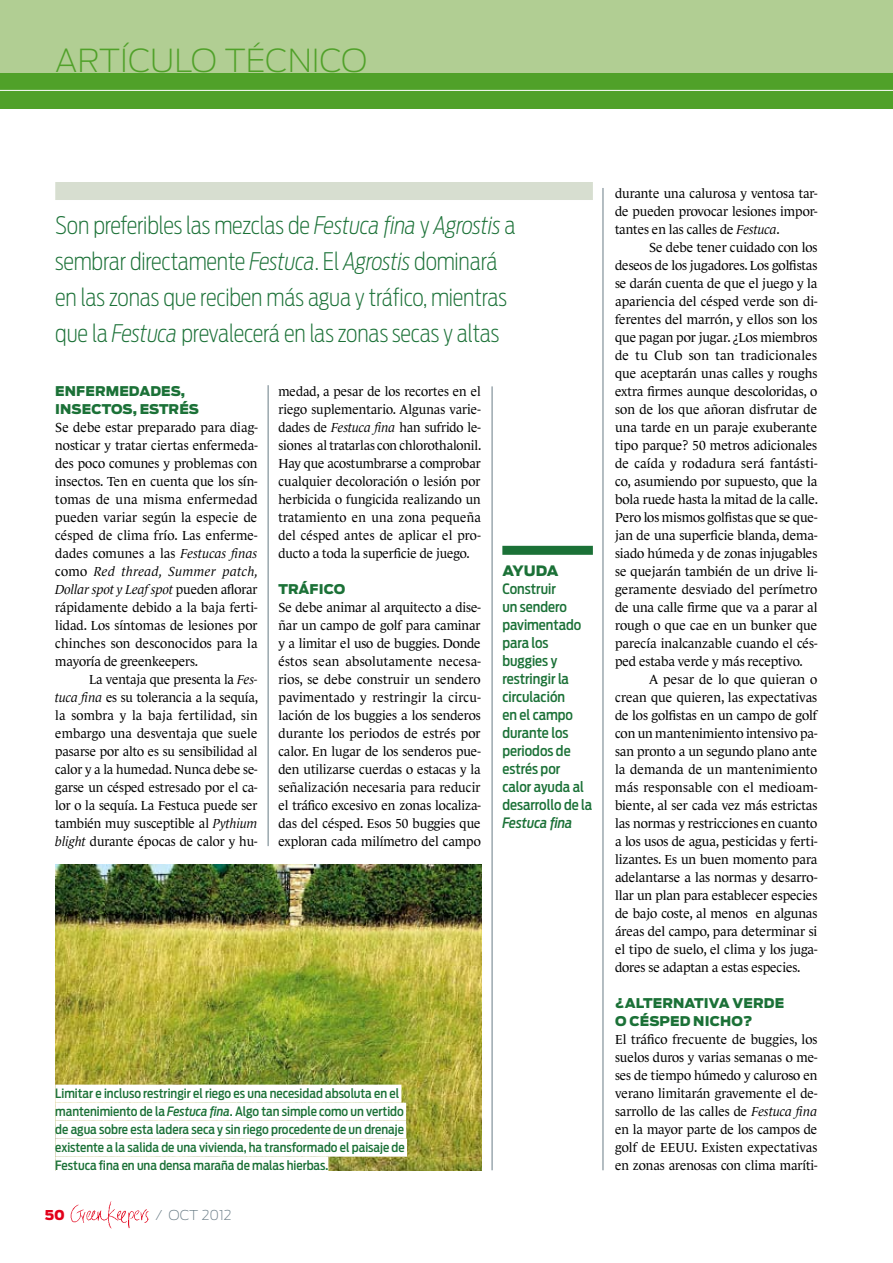
<style>
.page{position:relative;width:893px;height:1263px;background:#fff}
.page>*{position:absolute;margin:0;border:0;box-sizing:border-box;transform-origin:0 0}
.t1{font:200 31.5px "Antenna";color:#50a129}
.t2{font:200 24px/36px "Antenna Cond";letter-spacing:-.005em;color:#1b7137}
.t3{font:500 14.25px/18px "Antenna Cond";color:#1b7137}
.t4{font:italic 500 14.25px "Antenna Cond";color:#1b7137}
.t5{font:900 14.25px "Antenna";color:#1b7137}
.t6{font:200 13.5px "Antenna";color:#697c86}
.t7{font:900 13.5px "Antenna";color:#e2001a}
.t8{font:13.35px/18px "Le Monde Journal";letter-spacing:-.005em;color:#000;text-align:justify}
.t9{font:13.35px/18px "Le Monde Journal";letter-spacing:-.005em;color:#000;text-align:justify;scale:.96 1}
.t10{font:900 13.35px/18px "Antenna";letter-spacing:.005em;color:#1b7137}
.t11{font:500 12.75px/18px "Antenna Cond";color:#1b7137}
.s1{font-style:italic}
</style>
<div class="page">
<img style="left:70px;top:1201px;width:79px;height:28px">
<div style="left:0;top:0;width:893px;height:108px;background:#50a129"></div>
<div style="left:0;top:0;width:893px;height:72px;background:#b1ce93"></div>
<hr style="left:0;top:90px;width:893px;height:1px;background:#fff">
<hr style="left:492px;top:386px;width:1px;height:784px;background:#697c86">
<hr style="left:603px;top:188px;width:1px;height:982px;background:#697c86">
<hr style="left:268px;top:385px;width:1px;height:461px;background:#697c86">
<img style="left:55px;top:864px;width:426px;height:306px">
<div style="left:55px;top:1085px;width:346px;height:18px;background:#fff"></div>
<div style="left:55px;top:1103px;width:351px;height:18px;background:#fff"></div>
<div style="left:55px;top:1121px;width:351px;height:18px;background:#fff"></div>
<div style="left:55px;top:1139px;width:352px;height:18px;background:#fff"></div>
<div style="left:55px;top:1157px;width:273px;height:18px;background:#fff"></div>
<div style="left:502px;top:546px;width:91px;height:9px;background:#1b7137"></div>
<div style="left:55px;top:182px;width:538px;height:18px;background:#d7ded0"></div>
<h1 class="t1" style="left:55px;top:42px;width:231px">ARTÍCULO TÉCNICO</h1>
<h2 class="t2" style="left:55px;top:207px;width:462px">Son preferibles las mezclas de <span class="s1">Festuca fina</span> y <span class="s1">Agrostis</span> a sembrar directamente <span class="s1">Festuca</span>. El <span class="s1">Agrostis</span> dominará en las zonas que reciben más agua y tráfico, mientras que la <span class="s1">Festuca</span> prevalecerá en las zonas secas y altas</h2>
<p class="t10" style="left:55px;top:382px;width:131px">ENFERMEDADES,<br>I NSECTOS</p>
<p class="t10" style="left:133px;top:400px;width:57px">, ESTRÉS</p>
<p class="t8" style="left:55px;top:418px;width:204px">Se debe estar preparado para diag&shy;nosticar y tratar ciertas enfermeda&shy;des poco comunes y problemas con insectos. Ten en cuenta que los sín&shy;tomas de una misma enfermedad pueden variar según la especie de césped de clima frío. Las enferme&shy;dades comunes a las <span class="s1">Festucas finas </span>como <span class="s1">Red thread, Summer patch, Dollar spot y Leaf spot</span> pueden aflorar rápidamente debido a la baja ferti&shy;lidad. Los síntomas de lesiones por chinches son desconocidos para la mayoría de greenkeepers.</p>
<p class="t9" style="left:55px;top:670px;width:213px;text-indent:34px">La ventaja que presenta la <span class="s1">Fes&shy;tuca fina</span> es su tolerancia a la sequía, la sombra y la baja fertilidad, sin embargo una desventaja que suele pasarse por alto es su sensibilidad al calor y a la humedad. Nunca debe se&shy;garse un césped estresado por el ca&shy;lor o la sequía. La Festuca puede ser también muy susceptible al <span class="s1">Pythium blight</span> durante épocas de calor y hu-</p>
<p class="t9" style="left:278px;top:382px;width:213px">medad, a pesar de los recortes en el riego suplementario. Algunas varie&shy;dades de <span class="s1">Festuca fina</span> han sufrido le&shy;siones al tratarlas con chlorothalonil.<br>Hay que acostumbrarse a comprobar cualquier decoloración o lesión por herbicida o fungicida realizando un tratamiento en una zona pequeña del césped antes de aplicar el pro&shy;ducto a toda la superficie de juego.</p>
<p class="t10" style="left:278px;top:580px;width:68px">TRÁFICO</p>
<p class="t8" style="left:278px;top:598px;width:204px">Se debe animar al arquitecto a dise&shy;ñar un campo de golf para caminar y a limitar el uso de buggies. Donde éstos sean absolutamente necesa&shy;rios, se debe construir un sendero pavimentado y restringir la circu&shy;lación de los buggies a los senderos durante los periodos de estrés por calor. En lugar de los senderos pue&shy;den utilizarse cuerdas o estacas y la señalización necesaria para reducir el tráfico excesivo en zonas localiza&shy;das del césped. Esos 50 buggies que exploran cada milímetro del campo</p>
<p class="t5" style="left:502px;top:562px;width:23px">AYUD</p>
<p class="t5" style="left:547px;top:562px;width:13px">A</p>
<p class="t3" style="left:502px;top:580px;width:91px">Construir<br>un sendero pavimentado para los buggies y restringir la circulación<br>en el campo durante los periodos de estrés por calor ayuda al desarrollo de la</p>
<p class="t4" style="left:502px;top:814px;width:72px">Festuca fina</p>
<p class="t11" style="left:55px;top:1084px;width:351px">Limitar e incluso restringir el riego es una necesidad absoluta en el mantenimiento de la <span class="s1">Festuca fina</span>. Algo tan simple como un vertido de agua sobre esta ladera seca y sin riego procedente de un drenaje existente a la salida de una vivienda, ha transformado el paisaje de Festuca fina en una densa maraña de malas hierbas.</p>
<p class="t7" style="left:45px;top:1207px;width:22px">50</p>
<p class="t6" style="left:156px;top:1207px;width:77px">/ OCT 2012</p>
<p class="t8" style="left:615px;top:184px;width:204px">durante una calurosa y ventosa tar&shy;de pueden provocar lesiones impor&shy;tantes en las calles de <span class="s1">Festuca</span>.</p>
<p class="t8" style="left:615px;top:238px;width:204px;text-indent:34px">Se debe tener cuidado con los deseos de los jugadores. Los golfistas se darán cuenta de que el juego y la apariencia del césped verde son di&shy;ferentes del marrón, y ellos son los que pagan por jugar. ¿Los miembros de tu Club son tan tradicionales que aceptarán unas calles y roughs extra firmes aunque descoloridas, o son de los que añoran disfrutar de una tarde en un paraje exuberante tipo parque? 50 metros adicionales de caída y rodadura será fantásti&shy;co, asumiendo por supuesto, que la bola ruede hasta la mitad de la calle.<br>Pero los mismos golfistas que se que&shy;jan de una superficie blanda, dema&shy;siado húmeda y de zonas injugables se quejarán también de un drive li&shy;geramente desviado del perímetro de una calle firme que va a parar al rough o que cae en un bunker que parecía inalcanzable cuando el cés&shy;ped estaba verde y más receptivo.</p>
<p class="t8" style="left:615px;top:670px;width:204px;text-indent:34px">A pesar de lo que quieran o crean que quieren, las expectativas de los golfistas en un campo de golf con un mantenimiento intensivo pa&shy;san pronto a un segundo plano ante la demanda de un mantenimiento más responsable con el medioam&shy;biente, al ser cada vez más estrictas las normas y restricciones en cuanto a los usos de agua, pesticidas y ferti&shy;lizantes. Es un buen momento para adelantarse a las normas y desarro&shy;llar un plan para establecer especies de bajo coste, al menos en algunas áreas del campo, para determinar si el tipo de suelo, el clima y los juga&shy;dores se adaptan a estas especies.</p>
<p class="t10" style="left:615px;top:994px;width:171px">¿ALTERNATIVA VERDE<br>O CÉSP</p>
<p class="t10" style="left:670px;top:1012px;width:84px">ED NICHO?</p>
<p class="t8" style="left:615px;top:1030px;width:204px">El tráfico frecuente de buggies, los suelos duros y varias semanas o me&shy;ses de tiempo húmedo y caluroso en verano limitarán gravemente el de&shy;sarrollo de las calles de <span class="s1">Festuca fina </span>en la mayor parte de los campos de golf de EEUU. Existen expectativas en zonas arenosas con clima maríti-</p>
</div>
